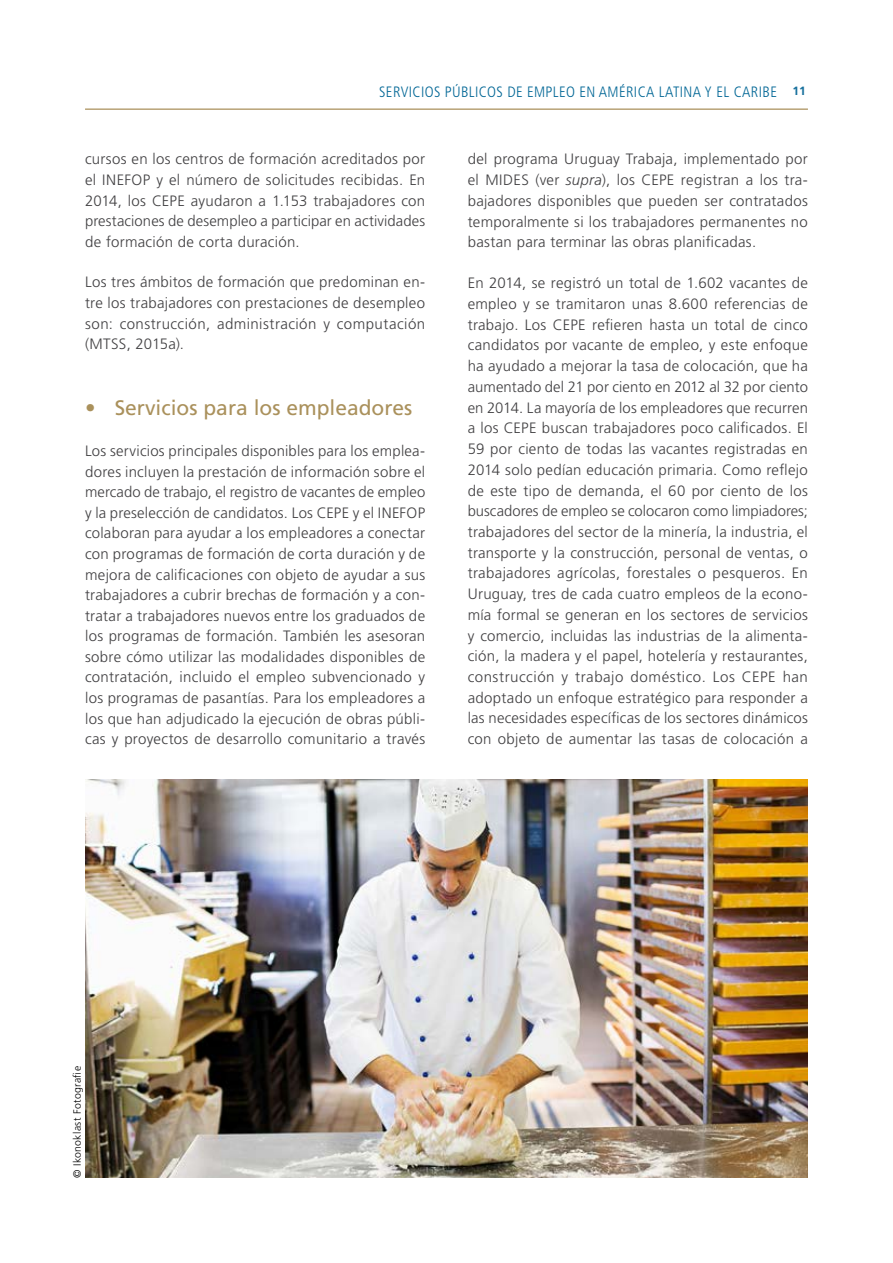
<style>
.page{position:relative;width:893px;height:1263px;background:#fff}
.page>*{position:absolute;margin:0;border:0;box-sizing:border-box;transform-origin:0 0}
.t1{font:21px "Frutiger LT Std";color:#aa915c}
.t2{font:300 15px/20.7px "Frutiger LT Std";letter-spacing:.02em;color:#414042;text-align:justify}
.t3{font:300 condensed 15px "Frutiger LT Std";letter-spacing:.025em;color:#006695}
.t4{font:300 10.5px "Frutiger LT Std";letter-spacing:.035em;color:#000}
.s1{font-style:italic}
</style>
<div class="page">
<hr style="left:85px;top:108px;width:723px;height:2px;background:#b8a276">
<img style="left:85px;top:780px;width:723px;height:398px">
<p class="t3" style="left:379px;top:83px;width:428px">SERVICIOS PÚBLICOS DE EMPLEO EN AMÉRICA LATINA Y EL CARIBE <sup>11</sup></p>
<p class="t2" style="left:85px;top:149px;width:342px">cursos en los centros de formación acreditados por el INEFOP y el número de solicitudes recibidas. En 2014, los CEPE ayudaron a 1.153 trabajadores con prestaciones de desempleo a participar en actividades de formación de corta duración.</p>
<p class="t2" style="left:85px;top:272px;width:342px">Los tres ámbitos de formación que predominan en&shy;tre los trabajadores con prestaciones de desempleo son: construcción, administración y computación (MTSS, 2015a).</p>
<h1 class="t1" style="left:85px;top:396px;width:329px">• Servicios para los empleadores</h1>
<p class="t2" style="left:85px;top:441px;width:342px">Los servicios principales disponibles para los emplea&shy;dores incluyen la prestación de información sobre el mercado de trabajo, el registro de vacantes de empleo y la preselección de candidatos. Los CEPE y el INEFOP colaboran para ayudar a los empleadores a conectar con programas de formación de corta duración y de mejora de calificaciones con objeto de ayudar a sus trabajadores a cubrir brechas de formación y a con&shy;tratar a trabajadores nuevos entre los graduados de los programas de formación. También les asesoran sobre cómo utilizar las modalidades disponibles de contratación, incluido el empleo subvencionado y los programas de pasantías. Para los empleadores a los que han adjudicado la ejecución de obras públi&shy;cas y proyectos de desarrollo comunitario a través</p>
<p class="t2" style="left:468px;top:149px;width:342px">del programa Uruguay Trabaja, implementado por el MIDES (ver <span class="s1">supra</span>), los CEPE registran a los tra&shy;bajadores disponibles que pueden ser contratados temporalmente si los trabajadores permanentes no bastan para terminar las obras planificadas.</p>
<p class="t2" style="left:468px;top:273px;width:342px">En 2014, se registró un total de 1.602 vacantes de empleo y se tramitaron unas 8.600 referencias de trabajo. Los CEPE refieren hasta un total de cinco candidatos por vacante de empleo, y este enfoque ha ayudado a mejorar la tasa de colocación, que ha aumentado del 21 por ciento en 2012 al 32 por ciento en 2014. La mayoría de los empleadores que recurren a los CEPE buscan trabajadores poco calificados. El 59 por ciento de todas las vacantes registradas en 2014 solo pedían educación primaria. Como reflejo de este tipo de demanda, el 60 por ciento de los buscadores de empleo se colocaron como limpiadores; trabajadores del sector de la minería, la industria, el transporte y la construcción, personal de ventas, o trabajadores agrícolas, forestales o pesqueros. En Uruguay, tres de cada cuatro empleos de la econo&shy;mía formal se generan en los sectores de servicios y comercio, incluidas las industrias de la alimenta&shy;ción, la madera y el papel, hotelería y restaurantes, construcción y trabajo doméstico. Los CEPE han adoptado un enfoque estratégico para responder a las necesidades específicas de los sectores dinámicos con objeto de aumentar las tasas de colocación a</p>
<p class="t4" style="left:71px;top:1178px;width:113px;rotate:-90deg">© Ikonoklast Fotografie</p>
</div>
